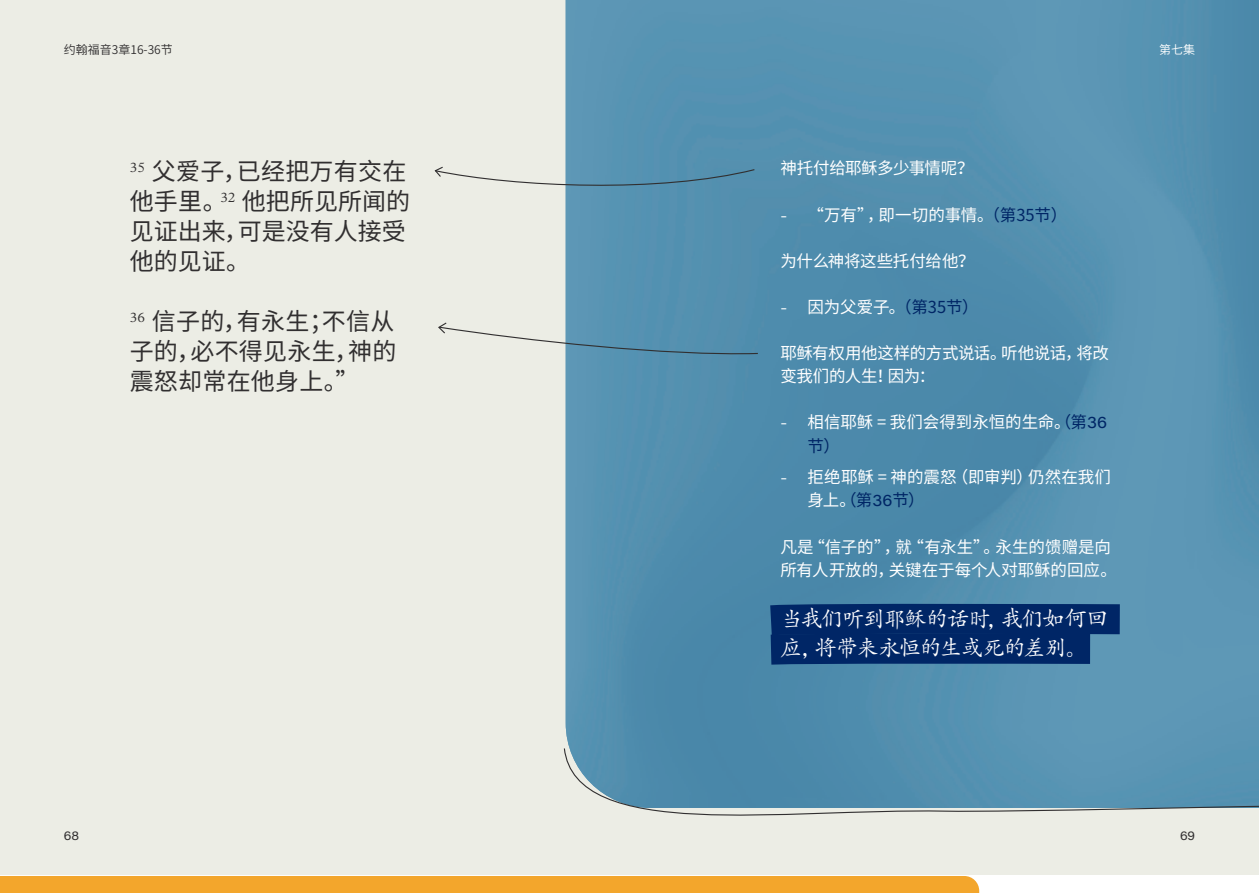
<style>
.page{position:relative;width:1259px;height:893px;background:#ecede5}
.page>*{position:absolute;margin:0;border:0;box-sizing:border-box;transform-origin:0 0}
.Bible_Passage{font:24px/30px "Noto Sans CJ Ksc";letter-spacing:.01em;color:#312f30}
.KP_Handwritten{font:22.5px/28.5px "Adobe Kaiti Std";letter-spacing:-.07em;color:#fff}
.Body{font:16.5px/23.1px "Noto Sans CJ Ksc";letter-spacing:-.01em;color:#fff}
.Page_Numbers{font:600 12px "Noto Sans CJ Ksc";color:#312f30}
.Page_Numbers-2{font:12px "Acumin Variable Concept";color:#312f30}
.Page_Numbers-3{font:600 12px "Noto Sans CJ Ksc";color:#fff}
.s1{font-family:"Acumin Variable Concept"}
.s2{color:#002666}
.s3{font-family:"Acumin Variable Concept";color:#002666}
</style>
<div class="page">
<img style="left:566px;top:0;width:693px;height:747px">
<svg style="left:563px;top:747px;width:696px;height:69px;background:#679ab4"></svg>
<div style="left:0;top:876px;width:1259px;height:17px;background:#fff"></div>
<div style="left:0;top:876px;width:979px;height:17px;background:#f3a62c"></div>
<svg style="left:434px;top:166px;width:322px;height:27px"></svg>
<svg style="left:438px;top:321px;width:321px;height:35px"></svg>
<svg style="left:739px;top:589px;width:410px;height:92px;background:#275788"></svg>
<p class="Page_Numbers" style="left:64px;top:43px;width:111px">约翰福音3章16-36节</p>
<p class="Page_Numbers-3" style="left:1159px;top:43px;width:37px">第七集</p>
<p class="Bible_Passage" style="left:130px;top:157px;width:282px"><sup>35</sup> 父爱子，已经把万有交在他手里。<sup>32</sup> 他把所见所闻的见证出来，可是没有人接受他的见证。</p>
<p class="Bible_Passage" style="left:130px;top:307px;width:268px;text-align:justify"><sup>36</sup> 信子的，有永生；不信从子的，必不得见永生，神的震怒却常在他身上。”</p>
<p class="Body" style="left:780px;top:157px;width:195px">神托付给耶稣多少事情呢？</p>
<p class="Body" style="left:780px;top:203px;width:288px"><span class="s1">-</span> “万有”，即一切的事情。<span class="s2">（第35节）</span></p>
<p class="Body" style="left:780px;top:250px;width:196px">为什么神将这些托付给他？</p>
<p class="Body" style="left:780px;top:296px;width:200px"><span class="s1">-</span> 因为父爱子。<span class="s2">（第35节）</span></p>
<p class="Body" style="left:780px;top:342px;width:330px">耶稣有权用他这样的方式说话。听他说话，将改变我们的人生！因为：</p>
<p class="Body" style="left:807px;top:411px;width:301px;text-indent:-27px"><span class="s1">-</span> 相信耶稣 = 我们会得到永恒的生命。<span class="s2">（第</span><span class="s3">36</span><span class="s2">节）</span></p>
<p class="Body" style="left:807px;top:466px;width:305px;text-indent:-27px"><span class="s1">-</span> 拒绝耶稣 = 神的震怒（即审判）仍然在我们身上。<span class="s2">（第</span><span class="s3">36</span><span class="s2">节）</span></p>
<p class="Body" style="left:780px;top:535px;width:338px">凡是“信子的”，就“有永生”。永生的馈赠是向所有人开放的，关键在于每个人对耶稣的回应。</p>
<p class="KP_Handwritten" style="left:780px;top:605px;width:329px">当我们听到耶稣的话时，我们如何回应，将带来永恒的生或死的差别。</p>
<p class="Page_Numbers-2" style="left:64px;top:827px;width:17px">68</p>
<p class="Page_Numbers-2" style="left:1180px;top:827px;width:17px">69</p>
</div>
